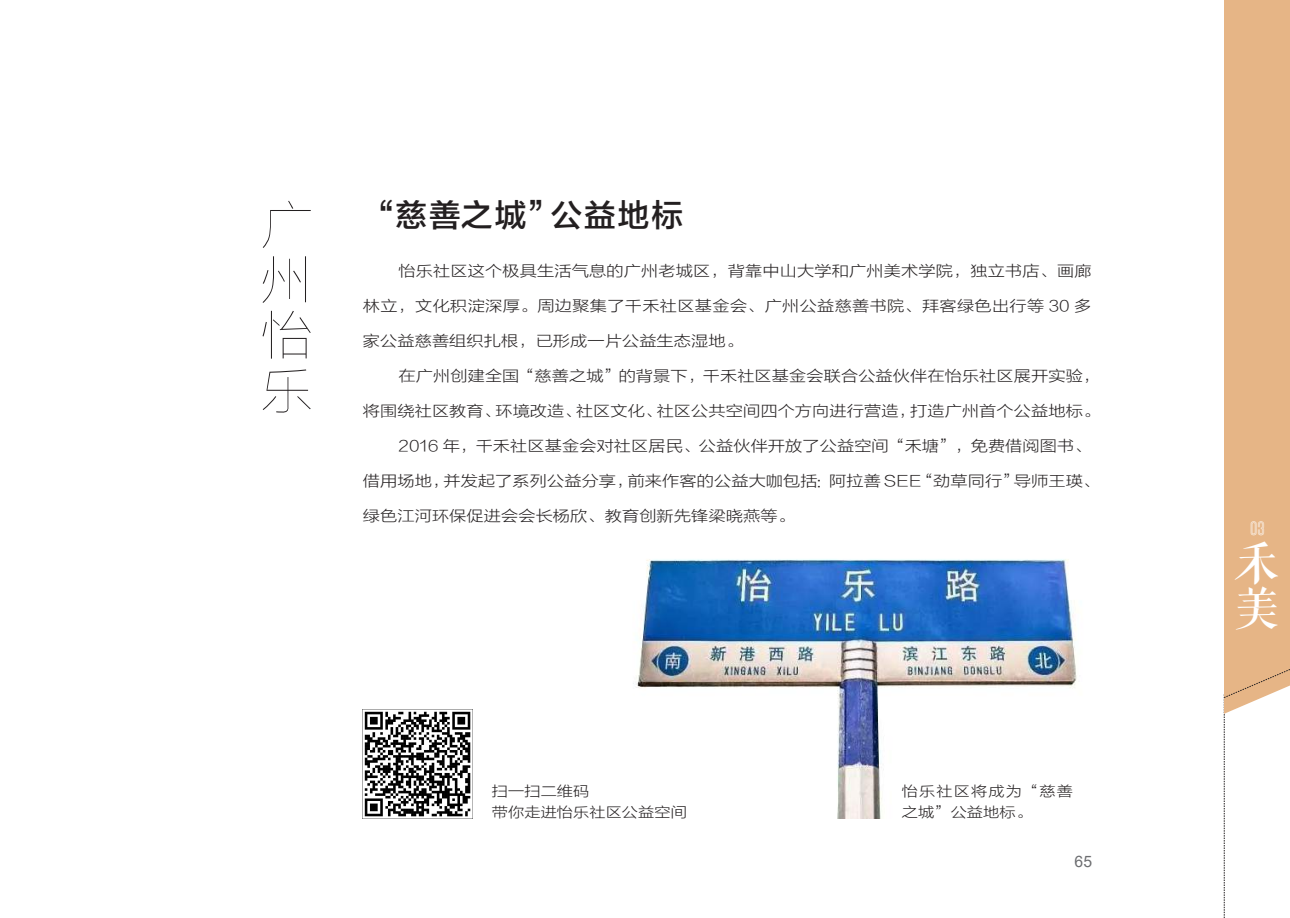
<style>
.page{position:relative;width:1290px;height:918px;background:#fff}
.page>*{position:absolute;margin:0;border:0;box-sizing:border-box;transform-origin:0 0}
.t1{font:52.5px/55.1px "FZLTCXHK NFDS GBK1 0";color:#231f20;text-align:justify}
.t2{font:44.98px/45px "FZQKBYSJW NFDS GB1 0";color:#fff}
.t3{font:31.5px "FZLTZHK NFDS GBK1 0";letter-spacing:.065em;color:#231f20}
.t4{font:16.28px "Marquee Moon";color:#fff}
.t5{font:15.75px "Arial";color:#6c6d70}
.t6{font:14.88px "FZLTXHK NFDS GBK1 0";letter-spacing:.01em;color:#231f20;scale:1.15 1}
.t7{font:14px/21px "FZLTXHK NFDS GBK1 0";letter-spacing:.075em;color:#231f20;scale:1.15 1}
.t8{font:14px/21px "FZLTXHK NFDS GBK1 0";letter-spacing:.01em;color:#231f20;scale:1.15 1}
</style>
<div class="page">
<svg style="left:1223px;top:0;width:67px;height:918px"></svg>
<img style="left:633px;top:559px;width:444px;height:260px">
<img style="left:363px;top:709px;width:109px;height:110px">
<h1 class="t1" style="left:260px;top:199px;width:52px">广州怡乐</h1>
<h3 class="t3" style="left:363px;top:197px;width:322px">“慈善之城”公益地标</h3>
<p class="t6" style="left:399px;top:262px;width:604px">怡乐社区这个极具生活气息的广州老城区，背靠中山大学和广州美术学院，独立书店、画廊</p>
<p class="t6" style="left:363px;top:297px;width:635px">林立，文化积淀深厚。周边聚集了千禾社区基金会、广州公益慈善书院、拜客绿色出行等 30 多</p>
<p class="t6" style="left:363px;top:332px;width:332px">家公益慈善组织扎根，已形成一片公益生态湿地。</p>
<p class="t6" style="left:399px;top:367px;width:611px">在广州创建全国“慈善之城”的背景下，千禾社区基金会联合公益伙伴在怡乐社区展开实验，</p>
<p class="t6" style="left:363px;top:402px;width:642px">将围绕社区教育、环境改造、社区文化、社区公共空间四个方向进行营造，打造广州首个公益地标。</p>
<p class="t6" style="left:399px;top:437px;width:604px">2016 年，千禾社区基金会对社区居民、公益伙伴开放了公益空间“禾塘”，免费借阅图书、</p>
<p class="t6" style="left:363px;top:472px;width:642px">借用场地，并发起了系列公益分享，前来作客的公益大咖包括：阿拉善 SEE“劲草同行”导师王瑛、</p>
<p class="t6" style="left:363px;top:507px;width:377px">绿色江河环保促进会会长杨欣、教育创新先锋梁晓燕等。</p>
<p class="t8" style="left:492px;top:781px;width:171px">扫一扫二维码<br>带你走进怡乐社区公益空间</p>
<p class="t7" style="left:902px;top:781px;width:150px">怡乐社区将成为“慈善之城”公益地标。</p>
<p class="t5" style="left:1074px;top:850px;width:19px">65</p>
<p class="t4" style="left:1250px;top:520px;width:16px">03</p>
<h2 class="t2" style="left:1234px;top:542px;width:45px">禾美</h2>
</div>
